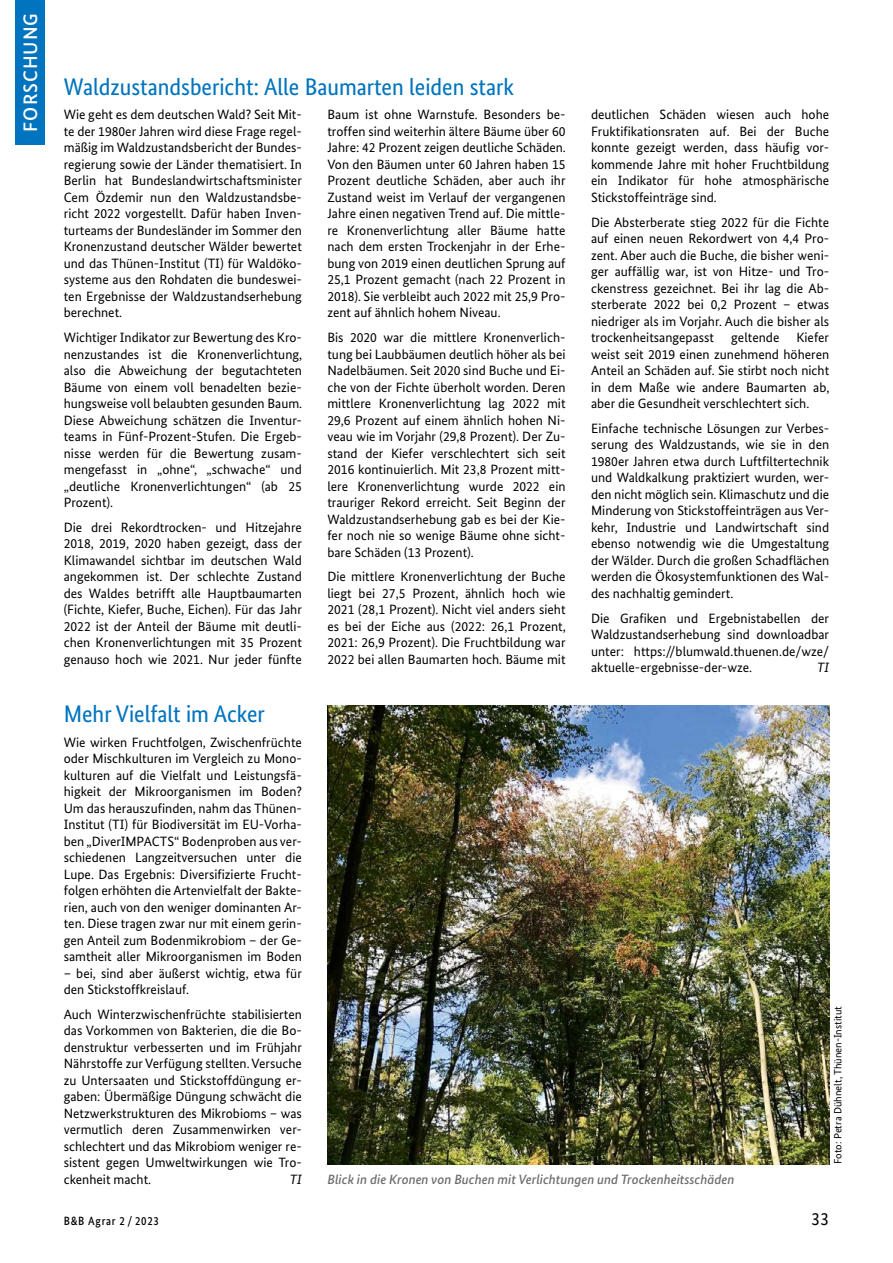
<style>
.page{position:relative;width:893px;height:1263px;background:#fff}
.page>*{position:absolute;margin:0;border:0;box-sizing:border-box;transform-origin:0 0}
.t1{font:24px "Bundes Sans Cond";color:#0074be;scale:1.05 1}
.t2{font:500 19.5px "Bundes Sans";letter-spacing:.05em;color:#fff}
.t3{font:18px "Bundes Sans";color:#000}
.t4{font:13.5px/16.5px "Bundes Sans";color:#000;text-align:justify}
.t5{font:italic 500 13.5px "Bundes Sans";color:#6e6e6e}
.t6{font:italic 13.5px "Bundes Sans";color:#000}
.t7{font:500 12px "Bundes Sans";letter-spacing:.07em;color:#000;scale:.9 1}
.t8{font:10.5px "Bundes Sans";color:#000}
</style>
<div class="page">
<img style="left:327px;top:705px;width:502px;height:459px">
<div style="left:15px;top:0;width:30px;height:145px;background:#0074be"></div>
<h2 class="t2" style="left:19px;top:132px;width:120px;rotate:-90deg">FORSCHUNG</h2>
<h1 class="t1" style="left:64px;top:73px;width:430px">Waldzustandsbericht: Alle Baumarten leiden stark</h1>
<p class="t4" style="left:64px;top:106px;width:240px">Wie geht es dem deutschen Wald? Seit Mit&shy;te der 1980er Jahren wird diese Frage regel&shy;mäßig im Waldzustandsbericht der Bundes&shy;regierung sowie der Länder thematisiert. In Berlin hat Bundeslandwirtschaftsminister Cem Özdemir nun den Waldzustandsbe&shy;richt 2022 vorgestellt. Dafür haben Inven&shy;turteams der Bundesländer im Sommer den Kronenzustand deutscher Wälder bewertet und das Thünen-Institut (TI) für Waldöko&shy;systeme aus den Rohdaten die bundeswei&shy;ten Ergebnisse der Waldzustandserhebung berechnet.</p>
<p class="t4" style="left:64px;top:329px;width:240px">Wichtiger Indikator zur Bewertung des Kro&shy;nenzustandes ist die Kronenverlichtung, also die Abweichung der begutachteten Bäume von einem voll benadelten bezie&shy;hungsweise voll belaubten gesunden Baum.<br>Diese Abweichung schätzen die Inventur&shy;teams in Fünf-Prozent-Stufen. Die Ergeb&shy;nisse werden für die Bewertung zusam&shy;mengefasst in „ohne“, „schwache“ und „deutliche Kronenverlichtungen“ (ab 25<br>Prozent).</p>
<p class="t4" style="left:64px;top:519px;width:240px">Die drei Rekordtrocken- und Hitzejahre 2018, 2019, 2020 haben gezeigt, dass der Klimawandel sichtbar im deutschen Wald angekommen ist. Der schlechte Zustand des Waldes betrifft alle Hauptbaumarten (Fichte, Kiefer, Buche, Eichen). Für das Jahr 2022 ist der Anteil der Bäume mit deutli&shy;chen Kronenverlichtungen mit 35 Prozent genauso hoch wie 2021. Nur jeder fünfte</p>
<p class="t4" style="left:327px;top:106px;width:240px">Baum ist ohne Warnstufe. Besonders be&shy;troffen sind weiterhin ältere Bäume über 60<br>Jahre: 42 Prozent zeigen deutliche Schäden.<br>Von den Bäumen unter 60 Jahren haben 15<br>Prozent deutliche Schäden, aber auch ihr Zustand weist im Verlauf der vergangenen Jahre einen negativen Trend auf. Die mittle&shy;re Kronenverlichtung aller Bäume hatte nach dem ersten Trockenjahr in der Erhe&shy;bung von 2019 einen deutlichen Sprung auf 25,1 Prozent gemacht (nach 22 Prozent in 2018). Sie verbleibt auch 2022 mit 25,9 Pro&shy;zent auf ähnlich hohem Niveau.</p>
<p class="t4" style="left:327px;top:329px;width:240px">Bis 2020 war die mittlere Kronenverlich&shy;tung bei Laubbäumen deutlich höher als bei Nadelbäumen. Seit 2020 sind Buche und Ei&shy;che von der Fichte überholt worden. Deren mittlere Kronenverlichtung lag 2022 mit 29,6 Prozent auf einem ähnlich hohen Ni&shy;veau wie im Vorjahr (29,8 Prozent). Der Zu&shy;stand der Kiefer verschlechtert sich seit 2016 kontinuierlich. Mit 23,8 Prozent mitt&shy;lere Kronenverlichtung wurde 2022 ein trauriger Rekord erreicht. Seit Beginn der Waldzustandserhebung gab es bei der Kie&shy;fer noch nie so wenige Bäume ohne sicht&shy;bare Schäden (13 Prozent).</p>
<p class="t4" style="left:327px;top:568px;width:240px">Die mittlere Kronenverlichtung der Buche liegt bei 27,5 Prozent, ähnlich hoch wie 2021 (28,1 Prozent). Nicht viel anders sieht es bei der Eiche aus (2022: 26,1 Prozent, 2021: 26,9 Prozent). Die Fruchtbildung war 2022 bei allen Baumarten hoch. Bäume mit</p>
<p class="t4" style="left:591px;top:106px;width:240px">deutlichen Schäden wiesen auch hohe Fruktifikationsraten auf. Bei der Buche konnte gezeigt werden, dass häufig vor&shy;kommende Jahre mit hoher Fruchtbildung ein Indikator für hohe atmosphärische Stickstoffeinträge sind.</p>
<p class="t4" style="left:591px;top:214px;width:240px">Die Absterberate stieg 2022 für die Fichte auf einen neuen Rekordwert von 4,4 Pro&shy;zent. Aber auch die Buche, die bisher weni&shy;ger auffällig war, ist von Hitze- und Tro&shy;ckenstress gezeichnet. Bei ihr lag die Ab&shy;sterberate 2022 bei 0,2 Prozent – etwas niedriger als im Vorjahr. Auch die bisher als trockenheitsangepasst</p>
<p class="t4" style="left:591px;top:329px;width:240px;text-indent:205px">Kiefer weist seit 2019 einen zunehmend höheren Anteil an Schäden auf. Sie stirbt noch nicht in dem Maße wie andere Baumarten ab, aber die Gesundheit verschlechtert sich.</p>
<p class="t4" style="left:591px;top:420px;width:240px">Einfache technische Lösungen zur Verbes&shy;serung des Waldzustands, wie sie in den 1980er Jahren etwa durch Luftfiltertechnik und Waldkalkung praktiziert wurden, wer&shy;den nicht möglich sein. Klimaschutz und die Minderung von Stickstoffeinträgen aus Ver&shy;kehr, Industrie und Landwirtschaft sind ebenso notwendig wie die Umgestaltung der Wälder. Durch die großen Schadflächen werden die Ökosystemfunktionen des Wal&shy;des nachhaltig gemindert.</p>
<p class="t4" style="left:591px;top:610px;width:240px">Die Grafiken und Ergebnistabellen der Waldzustandserhebung sind downloadbar unter: https://blumwald.thuenen.de/wze/ aktuelle-ergebnisse-der-wze.</p>
<p class="t4" style="left:731px;top:329px;width:50px">geltende</p>
<p class="t6" style="left:817px;top:659px;width:13px">TI</p>
<h1 class="t1" style="left:64px;top:700px;width:193px">Mehr Vielfalt im Acker</h1>
<p class="t4" style="left:64px;top:733px;width:240px">Wie wirken Fruchtfolgen, Zwischenfrüchte oder Mischkulturen im Vergleich zu Mono&shy;kulturen auf die Vielfalt und Leistungsfä&shy;higkeit der Mikroorganismen im Boden?<br>Um das herauszufinden, nahm das Thünen-Institut (TI) für Biodiversität im EU-Vorha&shy;ben „DiverIMPACTS“ Bodenproben aus ver&shy;schiedenen Langzeitversuchen unter die Lupe. Das Ergebnis: Diversifizierte Frucht&shy;folgen erhöhten die Artenvielfalt der Bakte&shy;rien, auch von den weniger dominanten Ar&shy;ten. Diese tragen zwar nur mit einem gerin&shy;gen Anteil zum Bodenmikrobiom – der Ge&shy;samtheit aller Mikroorganismen im Boden</p>
<p class="t4" style="left:64px;top:964px;width:240px">– bei, sind aber äußerst wichtig, etwa für den Stickstoffkreislauf.</p>
<p class="t4" style="left:64px;top:1006px;width:240px">Auch Winterzwischenfrüchte stabilisierten das Vorkommen von Bakterien, die die Bo&shy;denstruktur verbesserten und im Frühjahr Nährstoffe zur Verfügung stellten. Versuche zu Untersaaten und Stickstoffdüngung er&shy;gaben: Übermäßige Düngung schwächt die Netzwerkstrukturen des Mikrobioms – was vermutlich deren Zusammenwirken ver&shy;schlechtert und das Mikrobiom weniger re&shy;sistent gegen Umweltwirkungen wie Tro&shy;ckenheit macht.</p>
<p class="t6" style="left:290px;top:1171px;width:13px">TI</p>
<p class="t5" style="left:327px;top:1171px;width:408px">Blick in die Kronen von Buchen mit Verlichtungen und Trockenheitsschäden</p>
<p class="t8" style="left:832px;top:1164px;width:159px;rotate:-90deg">Foto: Petra Dühnelt, Thünen-Institut</p>
<p class="t7" style="left:64px;top:1213px;width:107px">B&amp;B Agrar 2 / 2023</p>
<h3 class="t3" style="left:811px;top:1208px;width:19px">33</h3>
</div>
